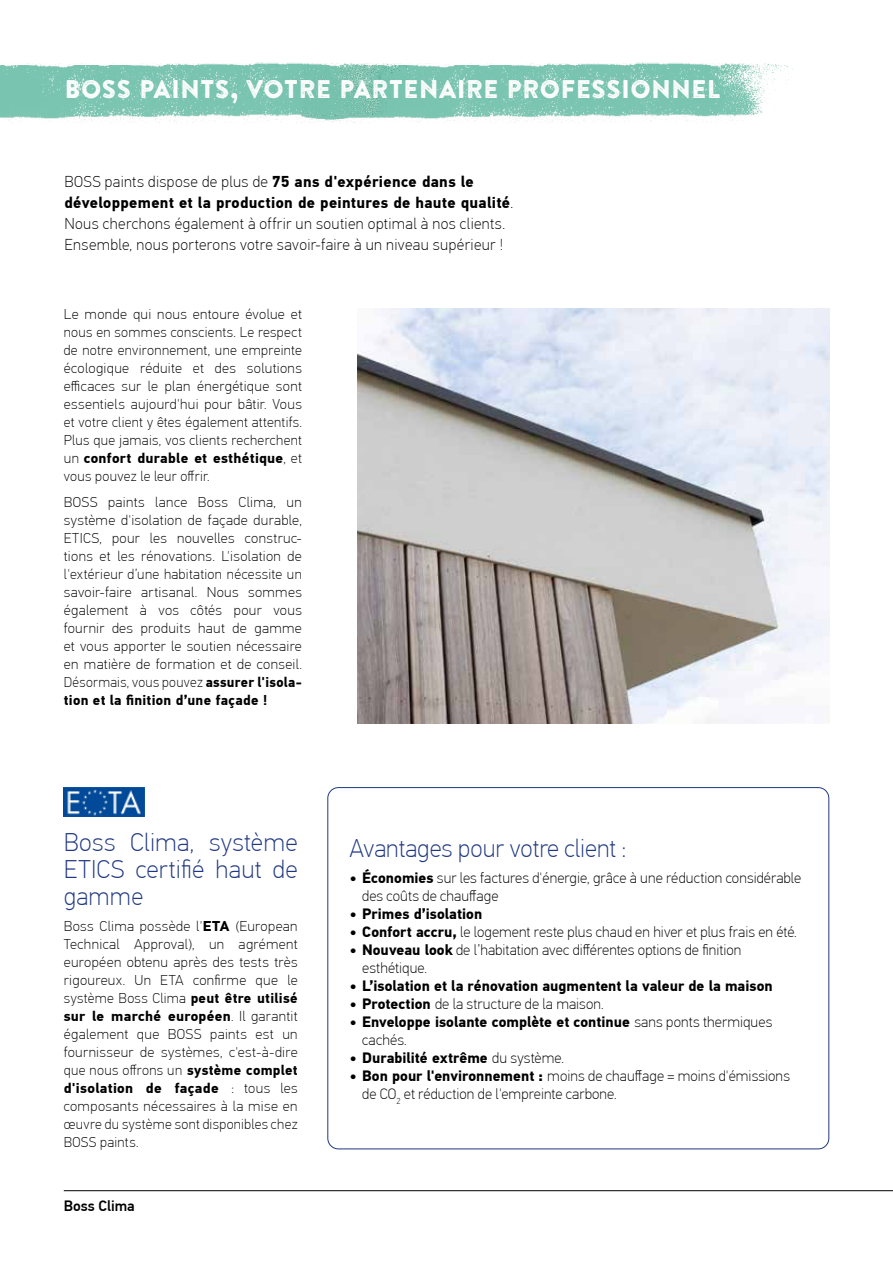
<style>
.page{position:relative;width:893px;height:1263px;background:#fff}
.page>*{position:absolute;margin:0;border:0;box-sizing:border-box;transform-origin:0 0}
.t1{font:100 25.5px/27px "PF Din Text Pro";letter-spacing:.005em;color:#203882;text-align:justify}
.t2{font:25.5px "Brandon Printed Two";color:#fff}
.t3{font:100 15.75px/21px "PF Din Text Pro";letter-spacing:.025em;color:#000}
.t4{font:100 15px/18px "PF Din Text Pro";letter-spacing:.005em;color:#000}
.t5{font:700 15px/18px "PF Din Text Pro";color:#000}
.t6{font:500 15px "PF Din Text Pro";color:#000}
.t7{font:100 14.25px/18px "PF Din Text Pro";letter-spacing:.02em;color:#000;text-align:justify}
.s1{font-weight:700}
.s2{font-weight:100}
</style>
<div class="page">
<hr style="left:64px;top:1190px;width:829px;height:1px;background:#000">
<img style="left:456px;top:62px;width:337px;height:61px">
<img style="left:0;top:62px;width:456px;height:61px">
<img style="left:358px;top:308px;width:471px;height:415px">
<img style="left:64px;top:787px;width:80px;height:29px">
<h1 class="t2" style="left:64px;top:73px;width:658px">BOSS PAINTS, VOTRE PARTENAIRE PROFESSIONNEL</h1>
<p class="t3" style="left:64px;top:171px;width:450px">BOSS paints dispose de plus de <span class="s1">75 ans d'expérience dans le développement et la production de peintures de haute qualité</span>.<br>Nous cherchons également à offrir un soutien optimal à nos clients.<br>Ensemble, nous porterons votre savoir-faire à un niveau supérieur !</p>
<p class="t7" style="left:64px;top:305px;width:240px">Le monde qui nous entoure évolue et nous en sommes conscients. Le respect de notre environnement, une empreinte écologique réduite et des solutions efficaces sur le plan énergétique sont essentiels aujourd'hui pour bâtir. Vous et votre client y êtes également attentifs.<br>Plus que jamais, vos clients recherchent un <span class="s1">confort durable et esthétique</span>, et vous pouvez le leur offrir.</p>
<p class="t7" style="left:64px;top:494px;width:240px">BOSS paints lance Boss Clima, un système d'isolation de façade durable, ETICS, pour les nouvelles construc&shy;tions et les rénovations. L'isolation de l'extérieur d’une habitation nécessite un savoir-faire artisanal. Nous sommes également à vos côtés pour vous fournir des produits haut de gamme et vous apporter le soutien nécessaire en matière de formation et de conseil.<br>Désormais, vous pouvez <span class="s1">assurer l'isola&shy;tion et la finition d’une façade !</span></p>
<h1 class="t1" style="left:64px;top:829px;width:235px">Boss Clima, système ETICS certifié haut de gamme</h1>
<p class="t7" style="left:64px;top:917px;width:235px">Boss Clima possède l'<span class="s1">ETA</span> (European Technical Approval), un agrément européen obtenu après des tests très rigoureux. Un ETA confirme que le système Boss Clima <span class="s1">peut être utilisé sur le marché européen</span>. Il garantit également que BOSS paints est un fournisseur de systèmes, c'est-à-dire que nous offrons un <span class="s1">système complet d'isolation de façade</span> : tous les composants nécessaires à la mise en œuvre du système sont disponibles chez BOSS paints.</p>
<p class="t6" style="left:64px;top:1197px;width:72px">Boss Clima</p>
<h1 class="t1" style="left:349px;top:835px;width:278px">Avantages pour votre client :</h1>
<p class="t4" style="left:362px;top:869px;width:441px;text-indent:-13px"><span class="s1">• Économies</span> sur les factures d'énergie, grâce à une réduction considérable des coûts de chauffage</p>
<p class="t5" style="left:349px;top:905px;width:134px">• Primes d’isolation</p>
<p class="t4" style="left:349px;top:923px;width:449px"><span class="s1">• Confort accru,</span> le logement reste plus chaud en hiver et plus frais en été.</p>
<p class="t4" style="left:362px;top:941px;width:381px;text-indent:-13px"><span class="s1">• Nouveau look</span> de l’habitation avec différentes options de finition esthétique.</p>
<p class="t5" style="left:349px;top:977px;width:425px">• L’isolation et la rénovation augmentent la valeur de la maison</p>
<p class="t4" style="left:349px;top:995px;width:256px"><span class="s1">• Protection</span> de la structure de la maison.</p>
<p class="t5" style="left:362px;top:1013px;width:412px;text-indent:-13px">• Enveloppe isolante complète et continue <span class="s2">sans ponts thermiques cachés.</span></p>
<p class="t5" style="left:349px;top:1049px;width:216px">• Durabilité extrême <span class="s2">du système.</span></p>
<p class="t4" style="left:362px;top:1067px;width:429px;text-indent:-13px"><span class="s1">• Bon pour l'environnement :</span> moins de chauffage = moins d'émissions de CO<sub>2</sub> et réduction de l'empreinte carbone.</p>
</div>
